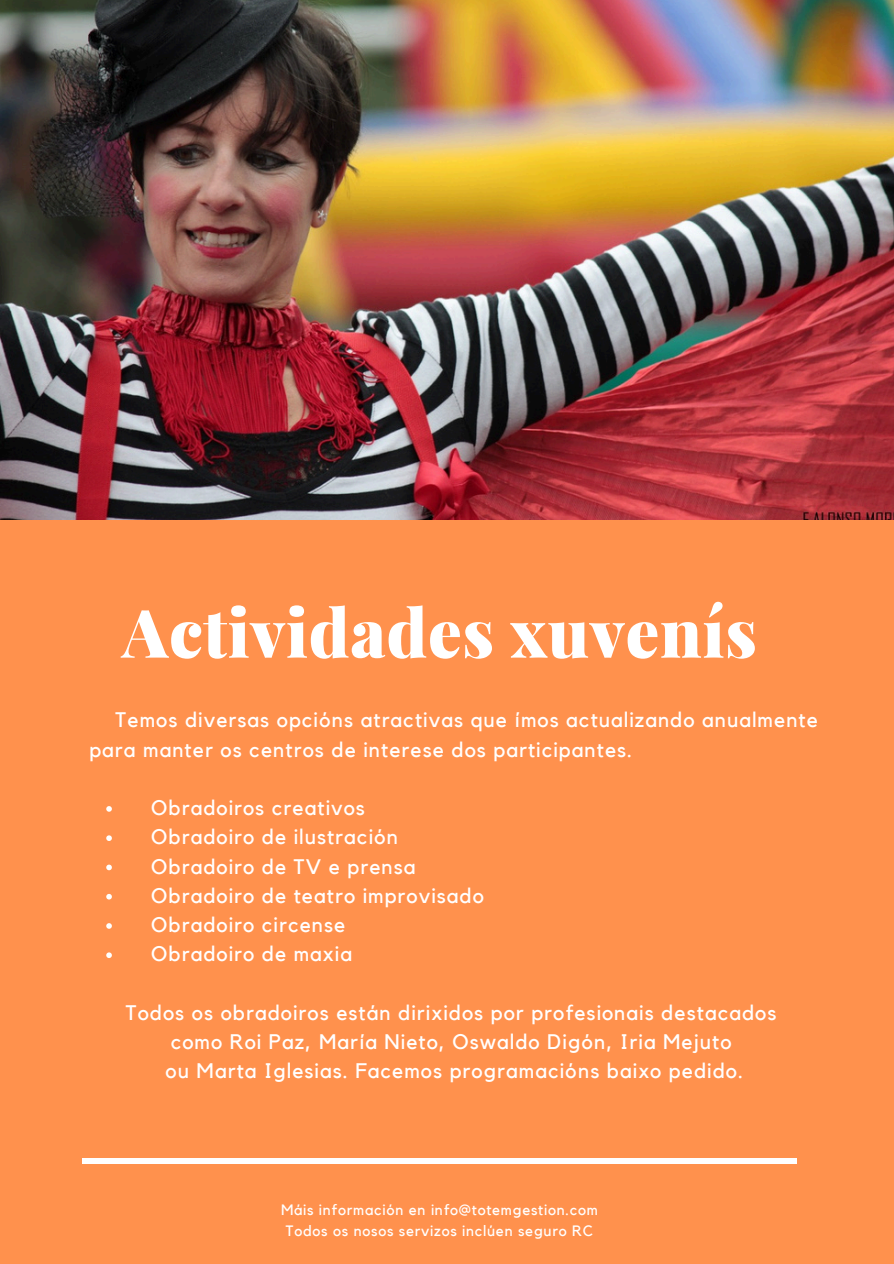
<style>
.page{position:relative;width:894px;height:1264px;background:#fff}
.page>*{position:absolute;margin:0;border:0;box-sizing:border-box;transform-origin:0 0}
.t1{font:900 66.9px "Playfair Display";letter-spacing:.01em;color:#fff}
.t2{font:21px/29.2px "Kollektif";letter-spacing:.05em;color:#fff}
.t3{font:15px "Kollektif";letter-spacing:.05em;color:#fff}
</style>
<div class="page">
<div style="left:0;top:0;width:893px;height:1263px;background:#ff914d"></div>
<img style="left:0;top:0;width:893px;height:519px">
<div style="left:82px;top:1157px;width:714px;height:6px;background:#fff"></div>
<svg style="left:106px;top:806px;width:6px;height:5px"></svg>
<svg style="left:106px;top:835px;width:6px;height:6px"></svg>
<svg style="left:106px;top:864px;width:6px;height:6px"></svg>
<svg style="left:106px;top:893px;width:6px;height:6px"></svg>
<svg style="left:106px;top:923px;width:6px;height:5px"></svg>
<svg style="left:106px;top:952px;width:6px;height:6px"></svg>
<p class="t1" style="left:122px;top:585px;width:636px">Actividades xuvenís</p>
<p class="t2" style="left:89px;top:706px;width:730px;text-indent:26px">Temos diversas opcións atractivas que ímos actualizando anualmente para manter os centros de interese dos participantes.</p>
<p class="t2" style="left:151px;top:794px;width:215px">Obradoiros creativos</p>
<p class="t2" style="left:151px;top:823px;width:248px">Obradoiro de ilustración</p>
<p class="t2" style="left:151px;top:852px;width:266px">Obradoiro de TV e prensa</p>
<p class="t2" style="left:151px;top:881px;width:334px">Obradoiro de teatro improvisado</p>
<h2 class="t2" style="left:151px;top:911px;width:196px">Obradoiro circense</h2>
<p class="t2" style="left:151px;top:940px;width:202px">Obradoiro de maxia</p>
<p class="t2" style="left:126px;top:998px;width:652px;text-align:center">Todos os obradoiros están dirixidos por profesionais destacados como Roi Paz, María Nieto, Oswaldo Digón, Iria Mejuto<br>ou Marta Iglesias. Facemos programacións baixo pedido.</p>
<h1 class="t3" style="left:281px;top:1202px;width:318px">Máis información en info@totemgestion.com</h1>
<h2 class="t3" style="left:286px;top:1223px;width:308px">Todos os nosos servizos inclúen seguro RC</h2>
</div>
